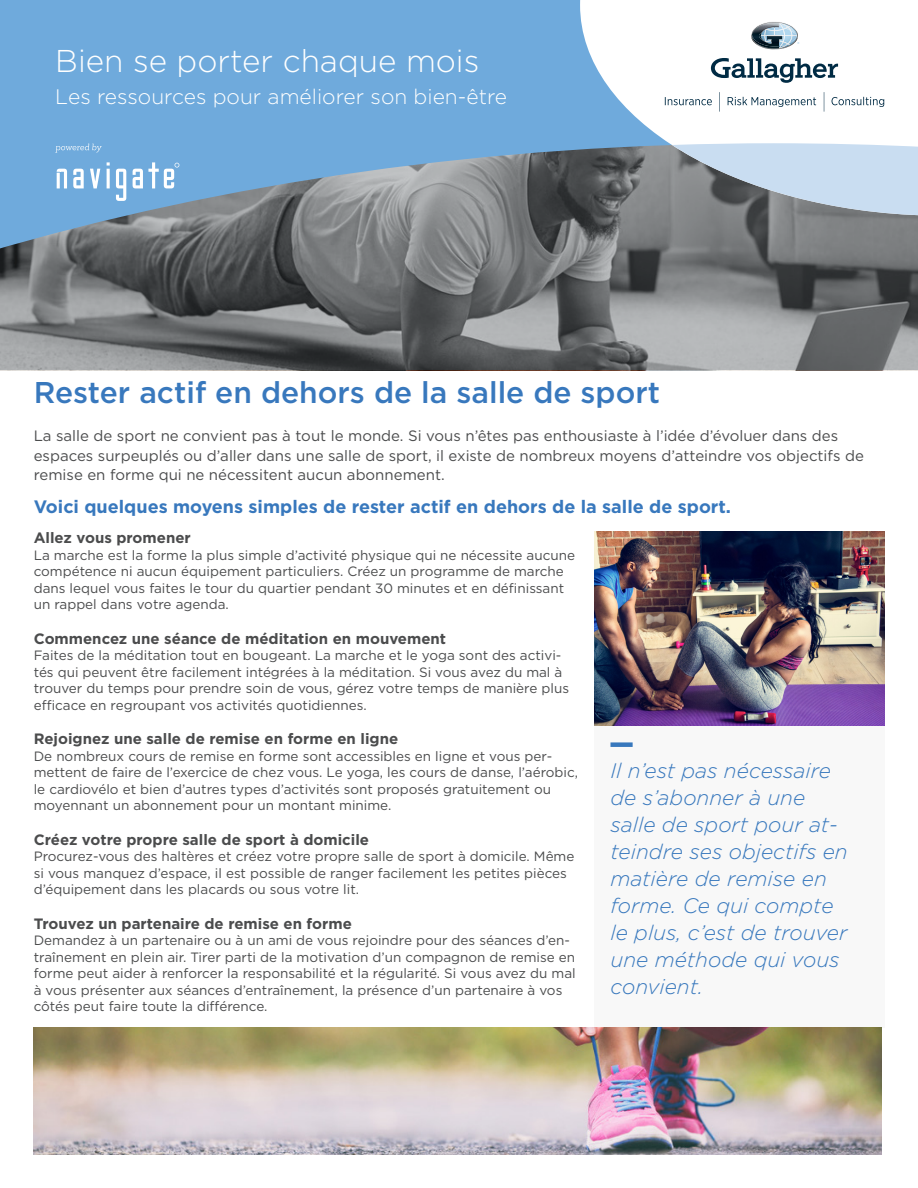
<style>
.page{position:relative;width:918px;height:1188px;background:#fff}
.page>*{position:absolute;margin:0;border:0;box-sizing:border-box;transform-origin:0 0}
.t1{font:300 31.5px "Gotham";color:#fff}
.Sub-Headers{font:500 30px "Gotham";color:#3878bd}
.Call_Out_test{font:italic 300 21px/27px "Gotham";color:#3878bd}
.t2{font:300 21px "Gotham";color:#fff}
.Blue_Small_Header{font:700 18px "Gotham";color:#3878bd}
.Sub-Headers-2{font:15px/19.5px "Gotham";color:#4b4c4d}
.Header_for_body_copy{font:700 15px "Gotham";color:#4b4c4d}
.body_copy{font:13.5px/16.5px "Gotham";color:#4b4c4d}
</style>
<div class="page">
<div style="left:594px;top:710px;width:290px;height:318px;background:#f8f8f8"></div>
<svg style="left:0;top:252px;width:918px;height:118px;background:#6f7173"></svg>
<svg style="left:0;top:0;width:918px;height:252px;background:#739cbf"></svg>
<svg style="left:580px;top:0;width:338px;height:216px"></svg>
<svg style="left:672px;top:143px;width:246px;height:73px;background:#adbbc8"></svg>
<svg style="left:107px;top:162px;width:3px;height:4px"></svg>
<svg style="left:73px;top:169px;width:11px;height:19px"></svg>
<svg style="left:116px;top:169px;width:10px;height:32px"></svg>
<svg style="left:90px;top:169px;width:10px;height:19px"></svg>
<hr style="left:107px;top:169px;width:3px;height:19px;background:#fff">
<svg style="left:57px;top:169px;width:10px;height:19px"></svg>
<svg style="left:133px;top:162px;width:46px;height:26px"></svg>
<svg style="left:55px;top:144px;width:47px;height:9px"></svg>
<svg style="left:711px;top:58px;width:127px;height:25px"></svg>
<svg style="left:665px;top:97px;width:47px;height:8px"></svg>
<svg style="left:728px;top:97px;width:88px;height:10px"></svg>
<svg style="left:832px;top:97px;width:52px;height:10px"></svg>
<svg style="left:824px;top:92px;width:1px;height:20px"></svg>
<svg style="left:719px;top:92px;width:1px;height:20px"></svg>
<svg style="left:751px;top:22px;width:48px;height:28px"></svg>
<div style="left:610px;top:742px;width:23px;height:5px;background:#3878bd"></div>
<img style="left:594px;top:531px;width:290px;height:195px">
<img style="left:34px;top:1028px;width:848px;height:126px">
<p class="t1" style="left:55px;top:41px;width:426px">Bien se porter chaque mois</p>
<p class="t2" style="left:55px;top:83px;width:453px">Les ressources pour améliorer son bien-être</p>
<p class="Sub-Headers" style="left:34px;top:373px;width:628px">Rester actif en dehors de la salle de sport</p>
<p class="Sub-Headers-2" style="left:34px;top:426px;width:832px">La salle de sport ne convient pas à tout le monde. Si vous n’êtes pas enthousiaste à l’idée d’évoluer dans des espaces surpeuplés ou d’aller dans une salle de sport, il existe de nombreux moyens d’atteindre vos objectifs de remise en forme qui ne nécessitent aucun abonnement.</p>
<p class="Blue_Small_Header" style="left:34px;top:494px;width:699px">Voici quelques moyens simples de rester actif en dehors de la salle de sport.</p>
<p class="Header_for_body_copy" style="left:34px;top:528px;width:159px">Allez vous promener</p>
<p class="body_copy" style="left:34px;top:546px;width:543px">La marche est la forme la plus simple d’activité physique qui ne nécessite aucune compétence ni aucun équipement particuliers. Créez un programme de marche dans lequel vous faites le tour du quartier pendant 30 minutes et en définissant un rappel dans votre agenda.</p>
<p class="Header_for_body_copy" style="left:34px;top:629px;width:414px">Commencez une séance de méditation en mouvement</p>
<p class="body_copy" style="left:34px;top:647px;width:537px">Faites de la méditation tout en bougeant. La marche et le yoga sont des activi&shy;tés qui peuvent être facilement intégrées à la méditation. Si vous avez du mal à trouver du temps pour prendre soin de vous, gérez votre temps de manière plus efficace en regroupant vos activités quotidiennes.</p>
<p class="Header_for_body_copy" style="left:34px;top:729px;width:366px">Rejoignez une salle de remise en forme en ligne</p>
<p class="body_copy" style="left:34px;top:747px;width:546px">De nombreux cours de remise en forme sont accessibles en ligne et vous per&shy;mettent de faire de l’exercice de chez vous. Le yoga, les cours de danse, l’aérobic, le cardiovélo et bien d’autres types d’activités sont proposés gratuitement ou moyennant un abonnement pour un montant minime.</p>
<p class="Header_for_body_copy" style="left:34px;top:830px;width:337px">Créez votre propre salle de sport à domicile</p>
<p class="body_copy" style="left:34px;top:848px;width:542px">Procurez-vous des haltères et créez votre propre salle de sport à domicile. Même si vous manquez d’espace, il est possible de ranger facilement les petites pièces d’équipement dans les placards ou sous votre lit.</p>
<p class="Header_for_body_copy" style="left:34px;top:914px;width:320px">Trouvez un partenaire de remise en forme</p>
<p class="body_copy" style="left:34px;top:932px;width:543px">Demandez à un partenaire ou à un ami de vous rejoindre pour des séances d’en&shy;traînement en plein air. Tirer parti de la motivation d’un compagnon de remise en forme peut aider à renforcer la responsabilité et la régularité. Si vous avez du mal à vous présenter aux séances d’entraînement, la présence d’un partenaire à vos côtés peut faire toute la différence.</p>
<p class="Call_Out_test" style="left:610px;top:757px;width:239px">Il n’est pas nécessaire de s’abonner à une salle de sport pour at&shy;teindre ses objectifs en matière de remise en forme. Ce qui compte le plus, c’est de trouver une méthode qui vous convient.</p>
</div>
